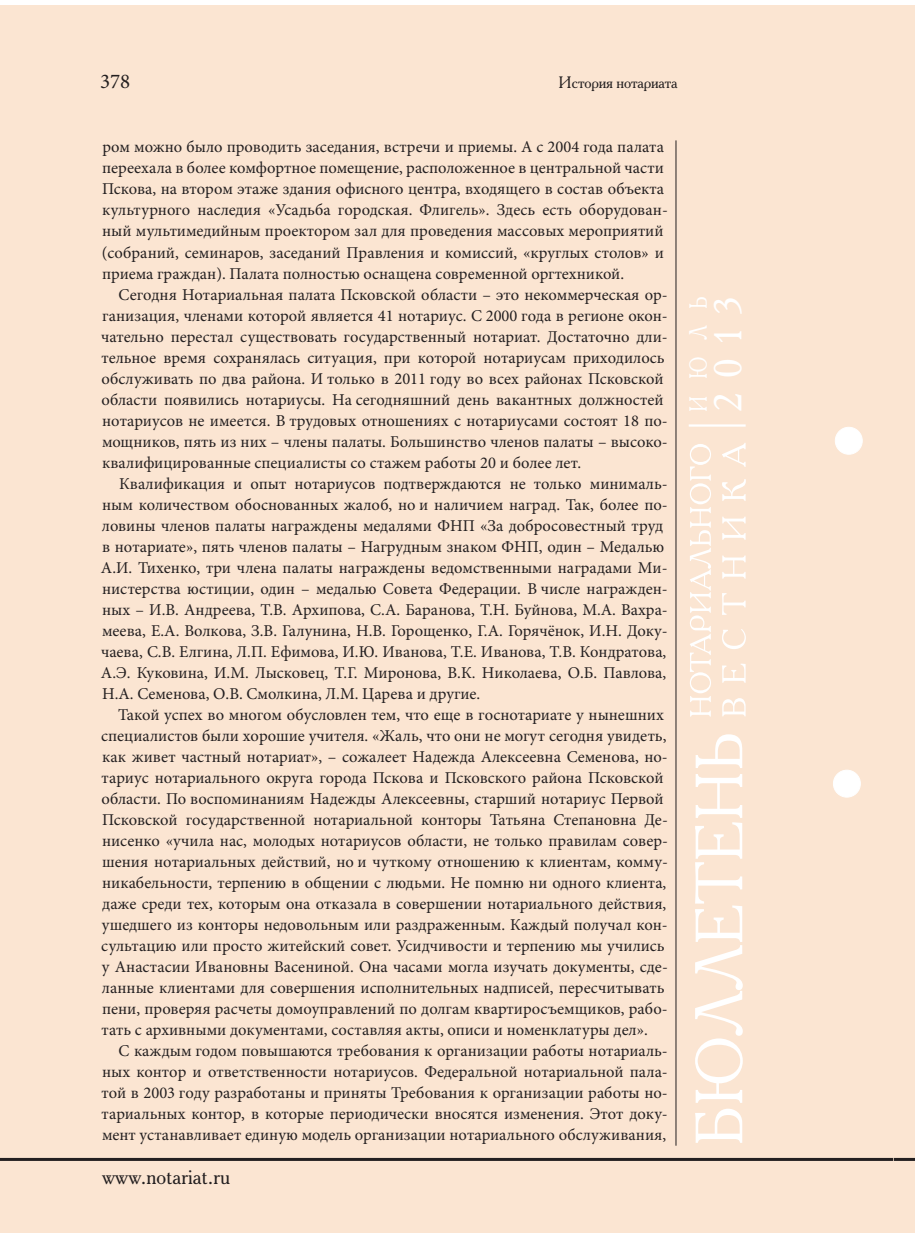
<style>
.page{position:relative;width:915px;height:1234px;background:#fff}
.page>*{position:absolute;margin:0;border:0;box-sizing:border-box;transform-origin:0 0}
.t1{font:39px "Academy";color:#fff}
.t2{font:24.75px "Academy";color:#fff;scale:.82 1}
.t3{font:22.5px "Academy";color:#231f20}
.t4{font:21px "Minion Pro";color:#231f20}
.t5{font:16.5px/21px "Minion Pro";color:#231f20}
.t6{font:16.5px "Academy";letter-spacing:-.01em;color:#231f20}
</style>
<div class="page">
<div style="left:0;top:5px;width:893px;height:1227px;background:#fbe5d2"></div>
<hr style="left:0;top:1157px;width:893px;height:3px;background:#231f20">
<div style="left:835px;top:427px;width:26px;height:27px;background:#fff;border-radius:50%"></div>
<div style="left:835px;top:427px;width:26px;height:27px;border:1px solid #fff;border-radius:50%"></div>
<div style="left:833px;top:770px;width:27px;height:27px;background:#fff;border-radius:50%"></div>
<div style="left:833px;top:770px;width:27px;height:27px;border:1px solid #fff;border-radius:50%"></div>
<hr style="left:688px;top:424px;width:57px;height:2px;background:#fff">
<svg style="left:695px;top:734px;width:47px;height:408px"></svg>
<svg style="left:690px;top:444px;width:20px;height:272px"></svg>
<svg style="left:722px;top:443px;width:23px;height:273px"></svg>
<hr style="left:675px;top:140px;width:1px;height:1005px;background:#231f20">
<div style="left:893px;top:5px;width:21px;height:1227px;background:#fbe5d2"></div>
<hr style="left:893px;top:1157px;width:21px;height:3px;background:#231f20">
<p class="t4" style="left:100px;top:72px;width:32px">378</p>
<p class="t6" style="left:558px;top:72px;width:121px">История нотариата</p>
<p class="t5" style="left:102px;top:138px;width:567px">ром можно было проводить заседания, встречи и приемы. А с 2004 года палата переехала в более комфортное помещение, расположенное в центральной части Пскова, на втором этаже здания офисного центра, входящего в состав объекта культурного наследия «Усадьба городская. Флигель». Здесь есть оборудован&shy;ный мультимедийным проектором зал для проведения массовых мероприятий (собраний, семинаров, заседаний Правления и комиссий, «круглых столов» и приема граждан). Палата полностью оснащена современной оргтехникой.</p>
<p class="t5" style="left:101px;top:285px;width:568px;text-indent:17px">Сегодня Нотариальная палата Псковской области – это некоммерческая ор&shy;ганизация, членами которой является 41 нотариус. С 2000 года в регионе окон&shy;чательно перестал существовать государственный нотариат. Достаточно дли&shy;тельное время сохранялась ситуация, при которой нотариусам приходилось обслуживать по два района. И только в 2011 году во всех районах Псковской области появились нотариусы. На сегодняшний день вакантных должностей нотариусов не имеется. В трудовых отношениях с нотариусами состоят 18 по&shy;мощников, пять из них – члены палаты. Большинство членов палаты – высоко&shy;квалифицированные специалисты со стажем работы 20 и более лет.</p>
<p class="t5" style="left:101px;top:474px;width:568px;text-indent:18px">Квалификация и опыт нотариусов подтверждаются не только минималь&shy;ным количеством обоснованных жалоб, но и наличием наград. Так, более по&shy;ловины членов палаты награждены медалями ФНП «За добросовестный труд в нотариате», пять членов палаты – Нагрудным знаком ФНП, один – Медалью А.И. Тихенко, три члена палаты награждены ведомственными наградами Ми&shy;нистерства юстиции, один – медалью Совета Федерации. В числе награжден&shy;ных – И.В. Андреева, Т.В. Архипова, С.А. Баранова, Т.Н. Буйнова, М.А. Вахра&shy;меева, Е.А. Волкова, З.В. Галунина, Н.В. Горощенко, Г.А. Горячёнок, И.Н. Доку&shy;чаева, С.В. Елгина, Л.П. Ефимова, И.Ю. Иванова, Т.Е. Иванова, Т.В. Кондратова, А.Э. Куковина, И.М. Лысковец, Т.Г. Миронова, В.К. Николаева, О.Б. Павлова, Н.А. Семенова, О.В. Смолкина, Л.М. Царева и другие.</p>
<p class="t5" style="left:101px;top:705px;width:568px;text-indent:17px">Такой успех во многом обусловлен тем, что еще в госнотариате у нынешних специалистов были хорошие учителя. «Жаль, что они не могут сегодня увидеть, как живет частный нотариат», – сожалеет Надежда Алексеевна Семенова, но&shy;тариус нотариального округа города Пскова и Псковского района Псковской области. По воспоминаниям Надежды Алексеевны, старший нотариус Первой Псковской государственной нотариальной конторы Татьяна Степановна Де&shy;нисенко «учила нас, молодых нотариусов области, не только правилам совер&shy;шения нотариальных действий, но и чуткому отношению к клиентам, комму&shy;никабельности, терпению в общении с людьми. Не помню ни одного клиента, даже среди тех, которым она отказала в совершении нотариального действия, ушедшего из конторы недовольным или раздраженным. Каждый получал кон&shy;сультацию или просто житейский совет. Усидчивости и терпению мы учились у Анастасии Ивановны Васениной. Она часами могла изучать документы, сде&shy;ланные клиентами для совершения исполнительных надписей, пересчитывать пени, проверяя расчеты домоуправлений по долгам квартиросъемщиков, рабо&shy;тать с архивными документами, составляя акты, описи и номенклатуры дел».</p>
<p class="t5" style="left:102px;top:1041px;width:567px;text-align:justify;text-indent:17px">С каждым годом повышаются требования к организации работы нотариаль&shy;ных контор и ответственности нотариусов. Федеральной нотариальной пала&shy;той в 2003 году разработаны и приняты Требования к организации работы но&shy;тариальных контор, в которые периодически вносятся изменения. Этот доку&shy;мент устанавливает единую модель организации нотариального обслуживания,</p>
<h3 class="t3" style="left:102px;top:1161px;width:130px">www.notariat.ru</h3>
<h2 class="t2" style="left:682px;top:412px;width:143px;rotate:-90deg">ИЮЛЬ</h2>
<h1 class="t1" style="left:703px;top:412px;width:117px;rotate:-90deg">2013</h1>
</div>
